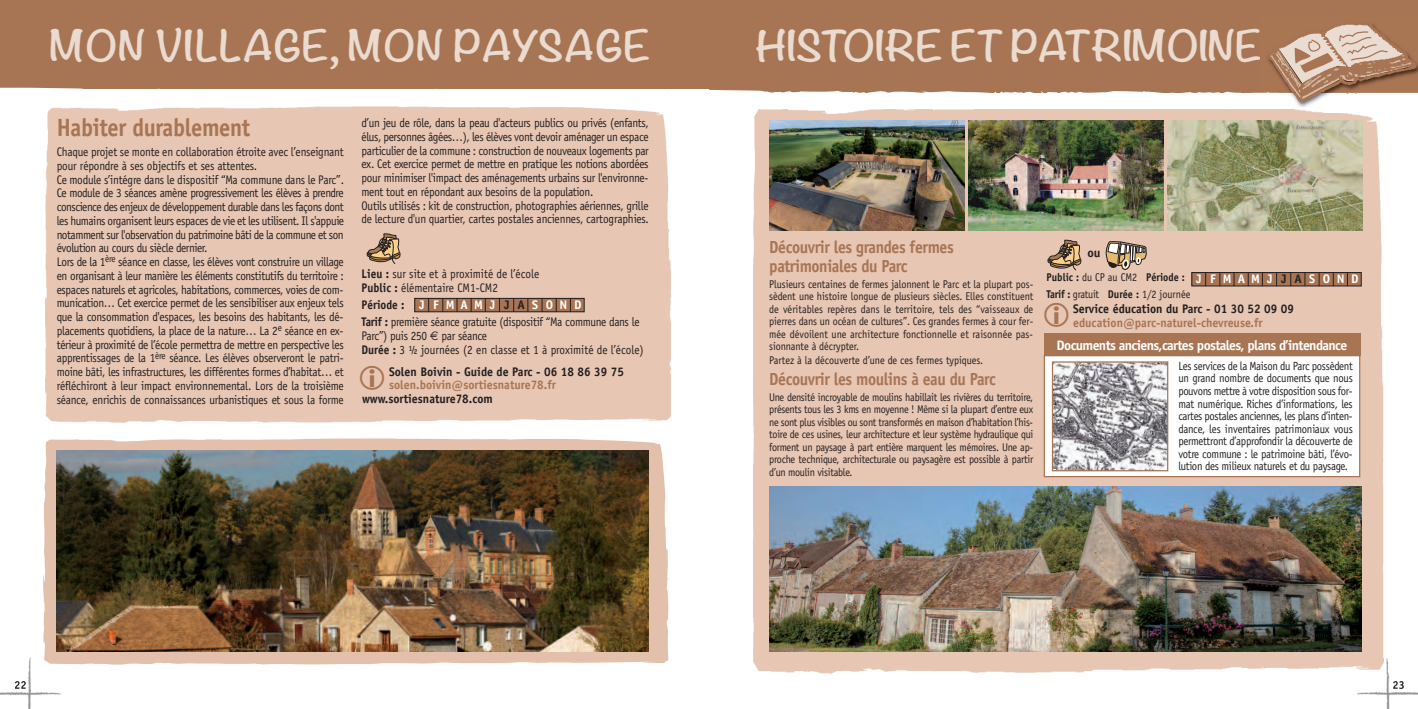
<style>
.page{position:relative;width:1418px;height:709px;background:#fff}
.page>*{position:absolute;margin:0;border:0;box-sizing:border-box;transform-origin:0 0}
.t1{font:700 37.5px "Noteworthy";color:#e9dbcf;scale:1.1 1}
.t2{font:700 37.5px "Noteworthy";letter-spacing:-.025em;color:#e9dbcf;scale:1.1 1}
.t3{font:700 25px "Officina Sans";letter-spacing:-.015em;color:#a87554;scale:.9 1}
.t4{font:700 17.5px/18.8px "Officina Sans";letter-spacing:-.025em;color:#a87554;scale:.9 1}
.t5{font:700 13.75px "Officina Sans";letter-spacing:-.045em;color:#fff}
.t6{font:12.5px/13.8px "Officina Sans";letter-spacing:-.025em;color:#231f20;scale:.9 1}
.t7{font:12.5px/13.8px "Officina Sans";color:#231f20;scale:.9 1}
.t8{font:700 12.5px "Officina Sans";color:#231f20;scale:.95 1}
.t9{font:700 12.5px "Officina Sans";color:#a87554;scale:.95 1}
.t10{font:700 12.5px "Officina Sans";letter-spacing:.55em;color:#fff}
.t11{font:700 12.5px "Officina Sans";color:#231f20}
.t12{font:11.88px/12.5px "Officina Sans";letter-spacing:-.025em;color:#231f20;text-align:justify;scale:.9 1}
.t13{font:11.25px/12.5px "Officina Sans";letter-spacing:-.005em;color:#231f20;text-align:justify;scale:.9 1}
.t14{font:700 11.25px/16px "Officina Sans";color:#231f20;scale:.9 1}
.s1{font-weight:700}
.s2{font-family:"Euro Sans"}
.s3{color:#231f20}
.s4{font-weight:400}
</style>
<div class="page">
<div style="left:753px;top:109px;width:630px;height:565px;background:#e7c6b3"></div>
<div style="left:1044px;top:356px;width:314px;height:120px;background:#fff"></div>
<div style="left:1043px;top:355px;width:317px;height:122px;border:1px solid #a87554"></div>
<img style="left:0;top:657px;width:61px;height:52px">
<svg style="left:15px;top:681px;width:11px;height:7px"></svg>
<div style="left:0;top:0;width:709px;height:89px;background:#a87554"></div>
<svg style="left:43px;top:438px;width:625px;height:227px;fill:#e3c0ab"></svg>
<div style="left:49px;top:444px;width:611px;height:216px;background:#e3c0ab"></div>
<img style="left:57px;top:450px;width:591px;height:201px">
<img style="left:1356px;top:658px;width:61px;height:51px">
<svg style="left:1393px;top:681px;width:10px;height:8px"></svg>
<div style="left:46px;top:109px;width:624px;height:313px;background:#e7c6b3"></div>
<svg style="left:367px;top:233px;width:33px;height:31px"></svg>
<div style="left:414px;top:298px;width:170px;height:14px;background:#a87554"></div>
<div style="left:414px;top:298px;width:170px;height:14px;border:1px solid #231f20"></div>
<svg style="left:428px;top:298px;width:1px;height:14px"></svg>
<svg style="left:442px;top:298px;width:1px;height:14px"></svg>
<svg style="left:456px;top:298px;width:1px;height:14px"></svg>
<svg style="left:471px;top:298px;width:1px;height:14px"></svg>
<svg style="left:485px;top:298px;width:1px;height:14px"></svg>
<svg style="left:499px;top:298px;width:1px;height:14px"></svg>
<svg style="left:513px;top:298px;width:1px;height:14px"></svg>
<svg style="left:527px;top:298px;width:1px;height:14px"></svg>
<svg style="left:541px;top:298px;width:1px;height:14px"></svg>
<svg style="left:556px;top:298px;width:1px;height:14px"></svg>
<svg style="left:570px;top:298px;width:1px;height:14px"></svg>
<div style="left:709px;top:0;width:708px;height:93px;background:#a87554"></div>
<div style="left:1191px;top:272px;width:170px;height:14px;background:#a87554"></div>
<div style="left:1191px;top:272px;width:170px;height:14px;border:1px solid #231f20"></div>
<svg style="left:1205px;top:272px;width:1px;height:14px"></svg>
<svg style="left:1219px;top:272px;width:1px;height:14px"></svg>
<svg style="left:1233px;top:272px;width:1px;height:14px"></svg>
<svg style="left:1247px;top:272px;width:1px;height:14px"></svg>
<svg style="left:1261px;top:272px;width:1px;height:14px"></svg>
<svg style="left:1276px;top:272px;width:1px;height:14px"></svg>
<svg style="left:1290px;top:272px;width:1px;height:14px"></svg>
<svg style="left:1304px;top:272px;width:1px;height:14px"></svg>
<svg style="left:1318px;top:272px;width:1px;height:14px"></svg>
<svg style="left:1332px;top:272px;width:1px;height:14px"></svg>
<img style="left:769px;top:120px;width:195px;height:110px">
<img style="left:968px;top:120px;width:195px;height:110px">
<img style="left:1167px;top:120px;width:194px;height:110px">
<img style="left:769px;top:486px;width:592px;height:165px">
<svg style="left:1047px;top:240px;width:34px;height:30px"></svg>
<svg style="left:1105px;top:241px;width:41px;height:29px"></svg>
<div style="left:1044px;top:334px;width:317px;height:22px;background:#a87554"></div>
<img style="left:1053px;top:363px;width:113px;height:106px">
<div style="left:1051px;top:361px;width:117px;height:110px;border:1px solid #a87554"></div>
<img style="left:1260px;top:109px;width:123px;height:3px">
<svg style="left:0;top:24px;width:1417px;height:85px"></svg>
<svg style="left:360px;top:366px;width:24px;height:24px"></svg>
<svg style="left:1044px;top:303px;width:24px;height:24px"></svg>
<h1 class="t1" style="left:50px;top:13px;width:549px">MON VIllAGE, MON PAYSAGE</h1>
<h2 class="t3" style="left:57px;top:118px;width:216px">Habiter durablement</h2>
<p class="t6" style="left:57px;top:146px;width:321px">Chaque projet se monte en collaboration étroite avec l’enseignant pour répondre à ses objectifs et ses attentes.<br>Ce module s’intégre dans le dispositif “Ma commune dans le Parc”.<br>Ce module de 3 séances amène progressivement les élèves à prendre conscience des enjeux de développement durable dans les façons dont les humains organisent leurs espaces de vie et les utilisent. Il s'appuie notamment sur l'observation du patrimoine bâti de la commune et son évolution au cours du siècle dernier.<br>Lors de la 1<sup>ère</sup> séance en classe, les élèves vont construire un village en organisant à leur manière les éléments constitutifs du territoire : espaces naturels et agricoles, habitations, commerces, voies de com&shy;munication… Cet exercice permet de les sensibiliser aux enjeux tels que la consommation d'espaces, les besoins des habitants, les dé&shy;placements quotidiens, la place de la nature… La 2<sup>e</sup> séance en ex&shy;térieur à proximité de l’école permettra de mettre en perspective les apprentissages de la 1<sup>ère</sup> séance. Les élèves observeront le patri&shy;moine bâti, les infrastructures, les différentes formes d’habitat… et réfléchiront à leur impact environnemental. Lors de la troisième séance, enrichis de connaissances urbanistiques et sous la forme</p>
<p class="t6" style="left:361px;top:117px;width:321px">d’un jeu de rôle, dans la peau d'acteurs publics ou privés (enfants, élus, personnes âgées…), les élèves vont devoir aménager un espace particulier de la commune : construction de nouveaux logements par ex. Cet exercice permet de mettre en pratique les notions abordées pour minimiser l'impact des aménagements urbains sur l'environne&shy;ment tout en répondant aux besoins de la population.<br>Outils utilisés : kit de construction, photographies aériennes, grille de lecture d'un quartier, cartes postales anciennes, cartographies.</p>
<p class="t7" style="left:361px;top:268px;width:199px"><span class="s1">Lieu :</span> sur site et à proximité de l’école<br><span class="s1">Public :</span> élémentaire CM1-CM2</p>
<p class="t6" style="left:361px;top:297px;width:310px;line-height:17.2px"><span class="s1">Période :<br>Tarif :</span> première séance gratuite (dispositif “Ma commune dans le</p>
<p class="t7" style="left:361px;top:330px;width:315px">Parc”) puis 250 <span class="s2">€</span> par séance<br><span class="s1">Durée :</span> 3 ½ journées (2 en classe et 1 à proximité de l’école)</p>
<p class="t10" style="left:419px;top:300px;width:164px">J FMAMJ <span class="s3">JA</span>SOND</p>
<p class="t8" style="left:389px;top:366px;width:249px">Solen Boivin - Guide de Parc - 06 18 86 39 75</p>
<p class="t9" style="left:389px;top:380px;width:177px">solen.boivin@sortiesnature78.fr</p>
<p class="t8" style="left:362px;top:394px;width:139px">www.sortiesnature78.com</p>
<h1 class="t2" style="left:755px;top:13px;width:463px">HISTOIRE ET PATRIMOINE</h1>
<h3 class="t4" style="left:769px;top:239px;width:206px">Découvrir les grandes fermes patrimoniales du Parc</h3>
<p class="t13" style="left:769px;top:278px;width:295px">Plusieurs centaines de fermes jalonnent le Parc et la plupart pos&shy;sèdent une histoire longue de plusieurs siècles. Elles constituent de véritables repères dans le territoire, tels des “vaisseaux de pierres dans un océan de cultures”. Ces grandes fermes à cour fer&shy;mée dévoilent une architecture fonctionnelle et raisonnée pas&shy;sionnante à décrypter.</p>
<p class="t13" style="left:769px;top:355px;width:239px">Partez à la découverte d’une de ces fermes typiques.</p>
<h3 class="t4" style="left:769px;top:371px;width:253px">Découvrir les moulins à eau du Parc</h3>
<p class="t13" style="left:769px;top:392px;width:295px">Une densité incroyable de moulins habillait les rivières du territoire, présents tous les 3 kms en moyenne ! Même si la plupart d’entre eux ne sont plus visibles ou sont transformés en maison d’habitation l’his&shy;toire de ces usines, leur architecture et leur système hydraulique qui forment un paysage à part entière marquent les mémoires. Une ap&shy;proche technique, architecturale ou paysagère est possible à partir d’un moulin visitable.</p>
<p class="t11" style="left:1087px;top:248px;width:14px">ou</p>
<p class="t14" style="left:1046px;top:270px;width:161px">Public : <span class="s4">du CP au CM2</span> Période :<br>Tarif : <span class="s4">gratuit</span> Durée : <span class="s4">1/2 journée</span></p>
<p class="t10" style="left:1196px;top:274px;width:164px">J FMAMJ <span class="s3">JA</span>SOND</p>
<p class="t8" style="left:1073px;top:304px;width:234px">Service éducation du Parc - 01 30 52 09 09</p>
<p class="t9" style="left:1073px;top:318px;width:201px">education@parc-naturel-chevreuse.fr</p>
<p class="t5" style="left:1056px;top:340px;width:292px">Documents anciens,cartes postales, plans d’intendance</p>
<p class="t12" style="left:1178px;top:360px;width:195px">Les services de la Maison du Parc possèdent un grand nombre de documents que nous pouvons mettre à votre disposition sous for&shy;mat numérique. Riches d’informations, les cartes postales anciennes, les plans d’inten&shy;dance, les inventaires patrimoniaux vous permettront d’approfondir la découverte de votre commune : le patrimoine bâti, l’évo&shy;lution des milieux naturels et du paysage.</p>
</div>
